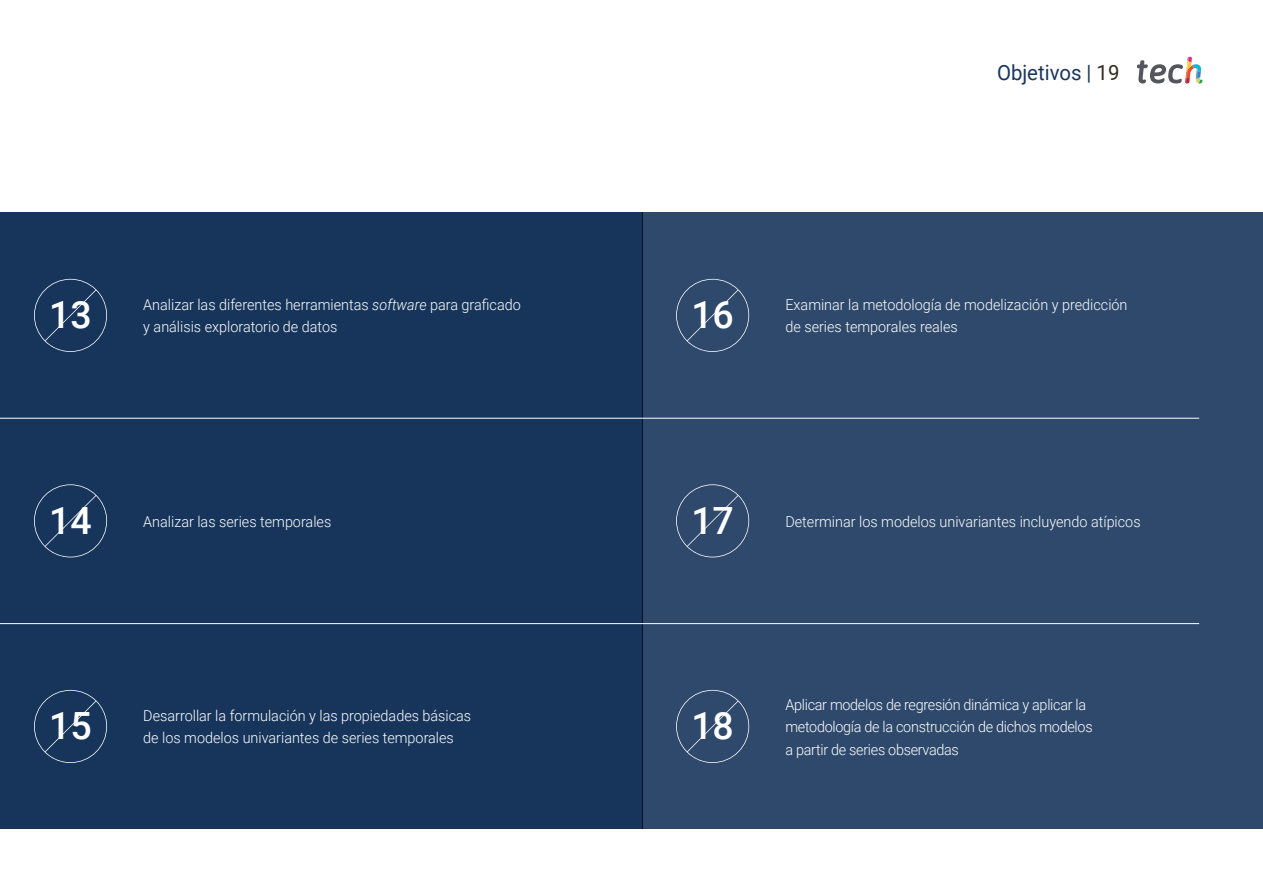
<style>
.page{position:relative;width:1263px;height:893px;background:#fff}
.page>*{position:absolute;margin:0;border:0;box-sizing:border-box;transform-origin:0 0}
.t1{font:500 37.5px "Roboto";color:#fff}
.t2{font:21px "Roboto";color:#1a355c}
.t3{font:300 15px/22.5px "Roboto";color:#fff;scale:.96 1}
.t4{font:300 15px/22.5px "Roboto";letter-spacing:-.02em;color:#fff;scale:.96 1}
.s1{color:#312e20}
.s2{font-style:italic}
</style>
<div class="page">
<svg style="left:1137px;top:57px;width:65px;height:27px"></svg>
<div style="left:0;top:213px;width:642px;height:616px;background:#17355b"></div>
<div style="left:642px;top:213px;width:621px;height:616px;background:#2e496b"></div>
<svg style="left:676px;top:279px;width:73px;height:73px"></svg>
<svg style="left:676px;top:484px;width:73px;height:73px"></svg>
<svg style="left:34px;top:690px;width:73px;height:73px"></svg>
<svg style="left:676px;top:690px;width:73px;height:73px"></svg>
<hr style="left:0;top:418px;width:1199px;height:1px;background:#fff">
<hr style="left:0;top:623px;width:1199px;height:1px;background:#fff">
<svg style="left:34px;top:279px;width:73px;height:73px"></svg>
<svg style="left:34px;top:484px;width:73px;height:73px"></svg>
<h2 class="t2" style="left:997px;top:57px;width:124px">Objetivos | <span class="s1">19</span></h2>
<h1 class="t1" style="left:49px;top:288px;width:44px">13</h1>
<p class="t3" style="left:143px;top:293px;width:395px">Analizar las diferentes herramientas <span class="s2">software</span> para graficado</p>
<p class="t3" style="left:143px;top:315px;width:204px">y análisis exploratorio de datos</p>
<h1 class="t1" style="left:691px;top:288px;width:44px">16</h1>
<p class="t3" style="left:785px;top:293px;width:358px">Examinar la metodología de modelización y predicción de series temporales reales</p>
<h1 class="t1" style="left:49px;top:494px;width:44px">14</h1>
<p class="t3" style="left:143px;top:509px;width:197px">Analizar las series temporales</p>
<h1 class="t1" style="left:691px;top:494px;width:44px">17</h1>
<p class="t3" style="left:785px;top:509px;width:371px">Determinar los modelos univariantes incluyendo atípicos</p>
<h1 class="t1" style="left:49px;top:699px;width:44px">15</h1>
<p class="t3" style="left:143px;top:704px;width:343px">Desarrollar la formulación y las propiedades básicas de los modelos univariantes de series temporales</p>
<h1 class="t1" style="left:691px;top:699px;width:44px">18</h1>
<p class="t4" style="left:785px;top:692px;width:321px">Aplicar modelos de regresión dinámica y aplicar la metodología de la construcción de dichos modelos a partir de series observadas</p>
</div>
